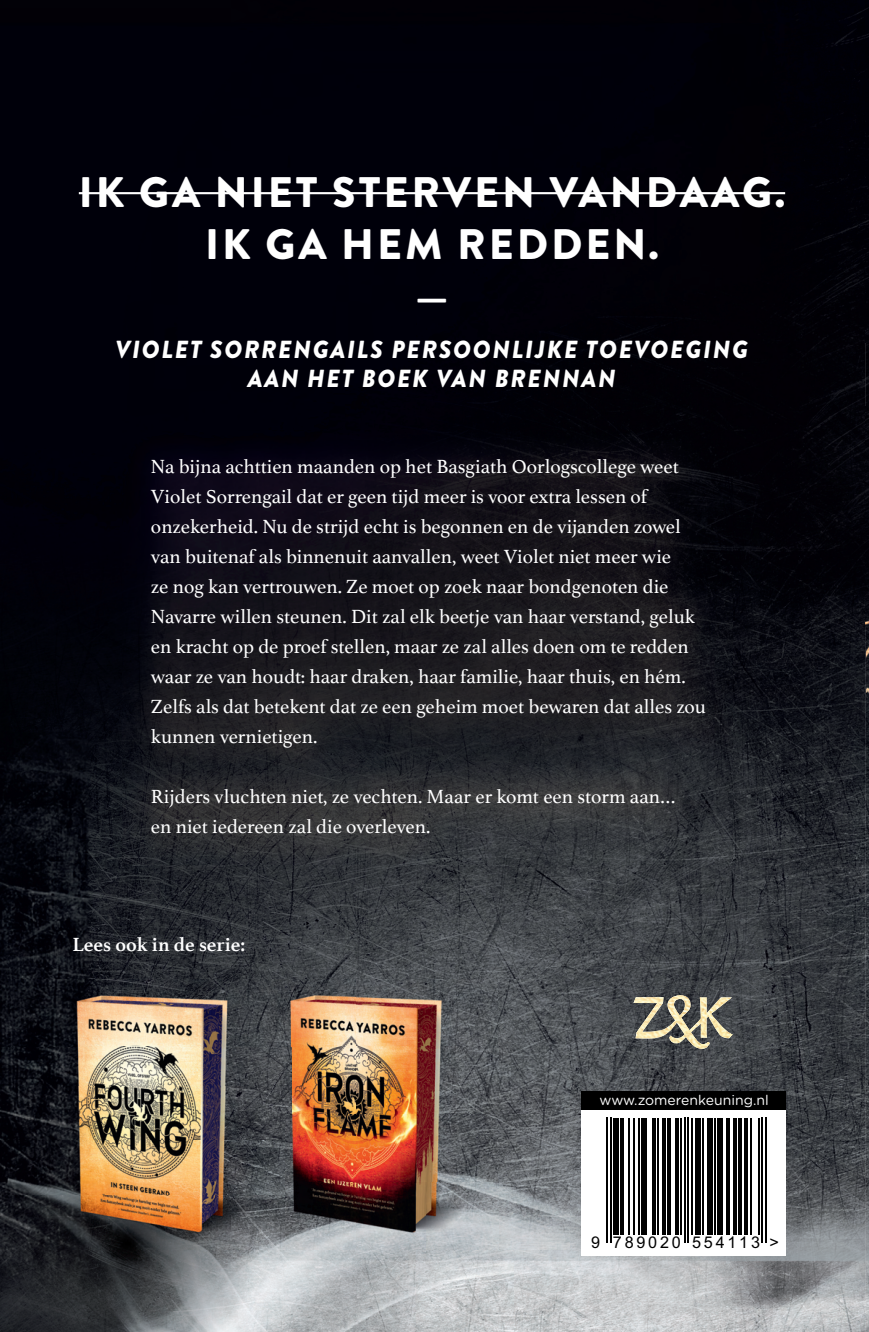
<style>
.page{position:relative;width:869px;height:1332px;background:#fff}
.page>*{position:absolute;margin:0;border:0;box-sizing:border-box;transform-origin:0 0}
.t1{font:900 42.6px/51.2px "Brandon Grotesque";letter-spacing:.07em;color:#fff;text-align:center}
.t2{font:italic 900 24.6px/29.6px "Brandon Grotesque";letter-spacing:.07em;color:#fff;text-align:center}
.t3{font:20px/30px "Athelas";color:#fff}
.t4{font:700 20px "Athelas";color:#fff}
.t5{font:16.2px "Arial";letter-spacing:.17em;color:#000}
.t6{font:14px "Gotham Rounded";color:#fff}
</style>
<div class="page">
<div style="left:0;top:0;width:654px;height:341px;background:#00000a"></div>
<div style="left:654px;top:0;width:211px;height:484px;background:#010006"></div>
<img style="left:0;top:341px;width:160px;height:638px">
<div style="left:160px;top:341px;width:495px;height:90px;background:#000009"></div>
<img style="left:725px;top:484px;width:140px;height:847px">
<img style="left:160px;top:864px;width:565px;height:122px">
<img style="left:513px;top:986px;width:212px;height:345px">
<img style="left:0;top:1249px;width:513px;height:82px">
<img style="left:865px;top:2px;width:3px;height:1324px">
<img style="left:122px;top:431px;width:610px;height:433px">
<hr style="left:79px;top:192px;width:706px;height:2px;background:#fff">
<div style="left:580px;top:1110px;width:205px;height:145px;background:#fff"></div>
<svg style="left:606px;top:1117px;width:161px;height:126px"></svg>
<hr style="left:606px;top:1117px;width:2px;height:125px;background:#000">
<hr style="left:609px;top:1117px;width:2px;height:125px;background:#000">
<div style="left:613px;top:1117px;width:5px;height:117px;background:#000"></div>
<svg style="left:619px;top:1117px;width:4px;height:117px"></svg>
<hr style="left:628px;top:1117px;width:2px;height:117px;background:#000">
<hr style="left:633px;top:1117px;width:2px;height:117px;background:#000">
<hr style="left:638px;top:1117px;width:2px;height:117px;background:#000">
<div style="left:641px;top:1117px;width:5px;height:117px;background:#000"></div>
<svg style="left:651px;top:1117px;width:4px;height:117px"></svg>
<hr style="left:657px;top:1117px;width:1px;height:117px;background:#000">
<svg style="left:661px;top:1117px;width:4px;height:117px"></svg>
<svg style="left:666px;top:1117px;width:4px;height:117px"></svg>
<hr style="left:675px;top:1117px;width:3px;height:117px;background:#000">
<hr style="left:680px;top:1117px;width:2px;height:117px;background:#000">
<hr style="left:683px;top:1117px;width:2px;height:125px;background:#000">
<hr style="left:687px;top:1117px;width:2px;height:125px;background:#000">
<hr style="left:690px;top:1117px;width:2px;height:117px;background:#000">
<div style="left:695px;top:1117px;width:5px;height:117px;background:#000"></div>
<hr style="left:702px;top:1117px;width:2px;height:117px;background:#000">
<div style="left:707px;top:1117px;width:5px;height:117px;background:#000"></div>
<hr style="left:714px;top:1117px;width:1px;height:117px;background:#000">
<div style="left:717px;top:1117px;width:5px;height:117px;background:#000"></div>
<hr style="left:726px;top:1117px;width:3px;height:117px;background:#000">
<svg style="left:732px;top:1117px;width:4px;height:117px"></svg>
<svg style="left:737px;top:1117px;width:4px;height:117px"></svg>
<hr style="left:744px;top:1117px;width:4px;height:117px;background:#000">
<hr style="left:749px;top:1117px;width:2px;height:117px;background:#000">
<hr style="left:758px;top:1117px;width:1px;height:117px;background:#000">
<hr style="left:761px;top:1117px;width:2px;height:125px;background:#000">
<hr style="left:764px;top:1117px;width:2px;height:125px;background:#000">
<div style="left:580px;top:1091px;width:205px;height:19px;background:#000"></div>
<img style="left:633px;top:995px;width:99px;height:53px">
<img style="left:355px;top:979px;width:143px;height:203px">
<img style="left:498px;top:979px;width:71px;height:270px">
<img style="left:355px;top:1182px;width:143px;height:67px">
<img style="left:0;top:979px;width:292px;height:67px">
<img style="left:0;top:1046px;width:85px;height:40px">
<img style="left:85px;top:1046px;width:79px;height:40px">
<img style="left:0;top:1086px;width:284px;height:163px">
<img style="left:292px;top:979px;width:63px;height:135px">
<img style="left:164px;top:1046px;width:128px;height:68px">
<img style="left:284px;top:1114px;width:71px;height:135px">
<img style="left:865px;top:406px;width:3px;height:220px">
<svg style="left:864px;top:1326px;width:5px;height:6px"></svg>
<h1 class="t1" style="left:79px;top:168px;width:707px">IK GA NIET STERVEN VANDAAG.<br>IK GA HEM REDDEN.</h1>
<h1 class="t1" style="left:415px;top:275px;width:34px">—</h1>
<p class="t2" style="left:115px;top:334px;width:634px">VIOLET SORRENGAILS PERSOONLIJKE TOEVOEGING<br>AAN HET BOEK VAN BRENNAN</p>
<p class="t3" style="left:151px;top:450px;width:556px">Na bijna achttien maanden op het Basgiath Oorlogscollege weet Violet Sorrengail dat er geen tijd meer is voor extra lessen of onzekerheid. Nu de strijd echt is begonnen en de vijanden zowel van buitenaf als binnenuit aanvallen, weet Violet niet meer wie<br>ze nog kan vertrouwen. Ze moet op zoek naar bondgenoten die Navarre willen steunen. Dit zal elk beetje van haar verstand, geluk en kracht op de proef stellen, maar ze zal alles doen om te redden waar ze van houdt: haar draken, haar familie, haar thuis, en hém.<br>Zelfs als dat betekent dat ze een geheim moet bewaren dat alles zou kunnen vernietigen.</p>
<p class="t3" style="left:151px;top:780px;width:526px">Rijders vluchten niet, ze vechten. Maar er komt een storm aan… en niet iedereen zal die overleven.</p>
<p class="t4" style="left:73px;top:928px;width:174px">Lees ook in de serie:</p>
<p class="t6" style="left:599px;top:1090px;width:171px">www.zomerenkeuning.nl</p>
<p class="t5" style="left:591px;top:1232px;width:189px">9 789020 554113 &gt;</p>
</div>
